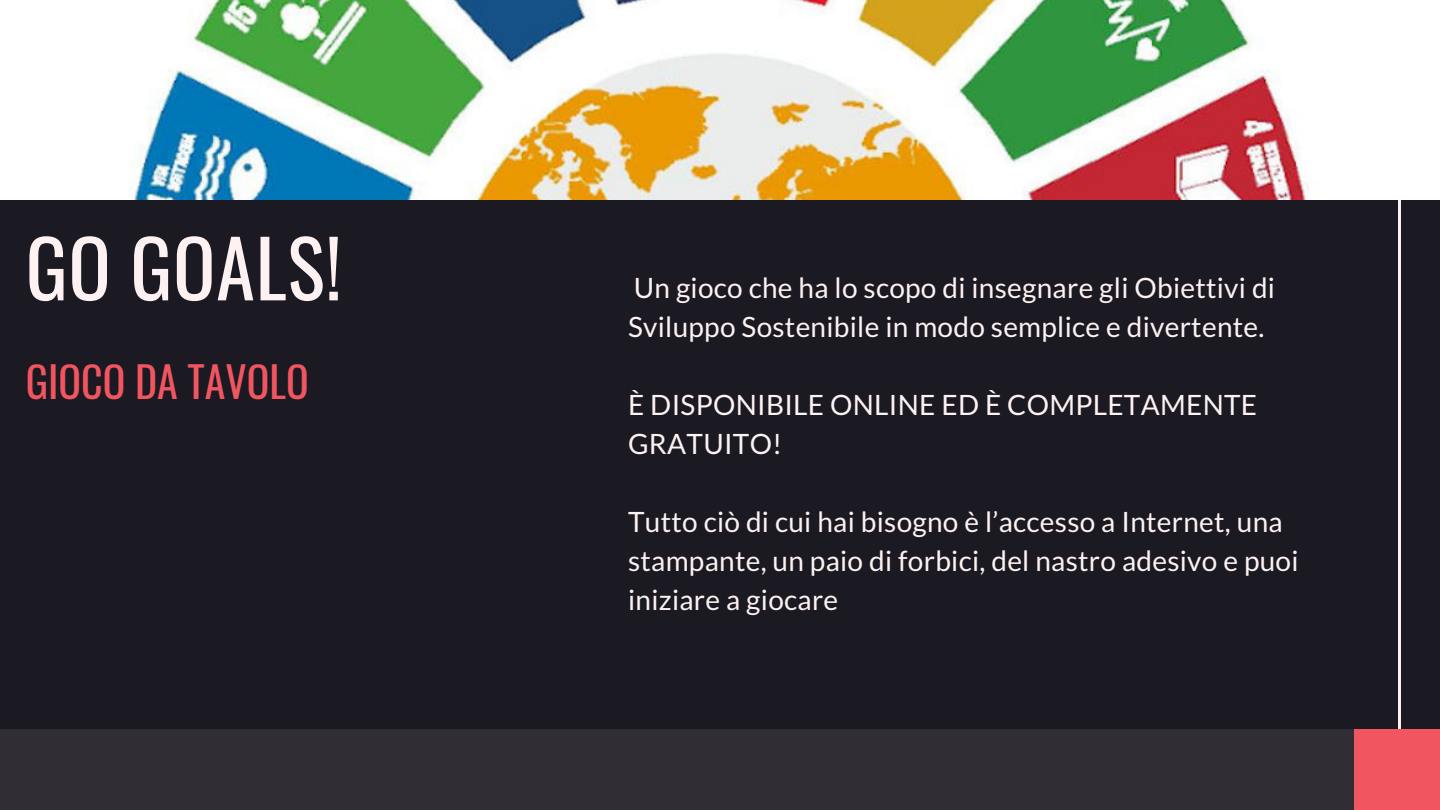
<style>
.page{position:relative;width:1440px;height:810px;background:#1b1922}
.page>*{position:absolute;margin:0;border:0;box-sizing:border-box;transform-origin:0 0}
.t1{font:78.5px "Oswald";letter-spacing:.01em;color:#fdf2f1}
.t2{font:42px "Oswald";color:#f15560}
.t3{font:28px/39px "Lato";letter-spacing:.01em;color:#fdf2f1}
</style>
<div class="page">
<hr style="left:1398px;top:193px;width:3px;height:543px;background:#fdf2f1">
<div style="left:0;top:729px;width:1440px;height:81px;background:#302d35"></div>
<div style="left:1354px;top:729px;width:86px;height:81px;background:#f15560"></div>
<img style="left:0;top:0;width:1440px;height:200px">
<p class="t1" style="left:26px;top:207px;width:318px">GO GOALS!</p>
<p class="t2" style="left:26px;top:349px;width:284px">GIOCO DA TAVOLO</p>
<p class="t3" style="left:628px;top:268px;width:649px">Un gioco che ha lo scopo di insegnare gli Obiettivi di<br>Sviluppo Sostenibile in modo semplice e divertente.</p>
<p class="t3" style="left:628px;top:385px;width:631px">È DISPONIBILE ONLINE ED È COMPLETAMENTE<br>GRATUITO!</p>
<p class="t3" style="left:628px;top:502px;width:672px">Tutto ciò di cui hai bisogno è l’accesso a Internet, una stampante, un paio di forbici, del nastro adesivo e puoi iniziare a giocare</p>
</div>
